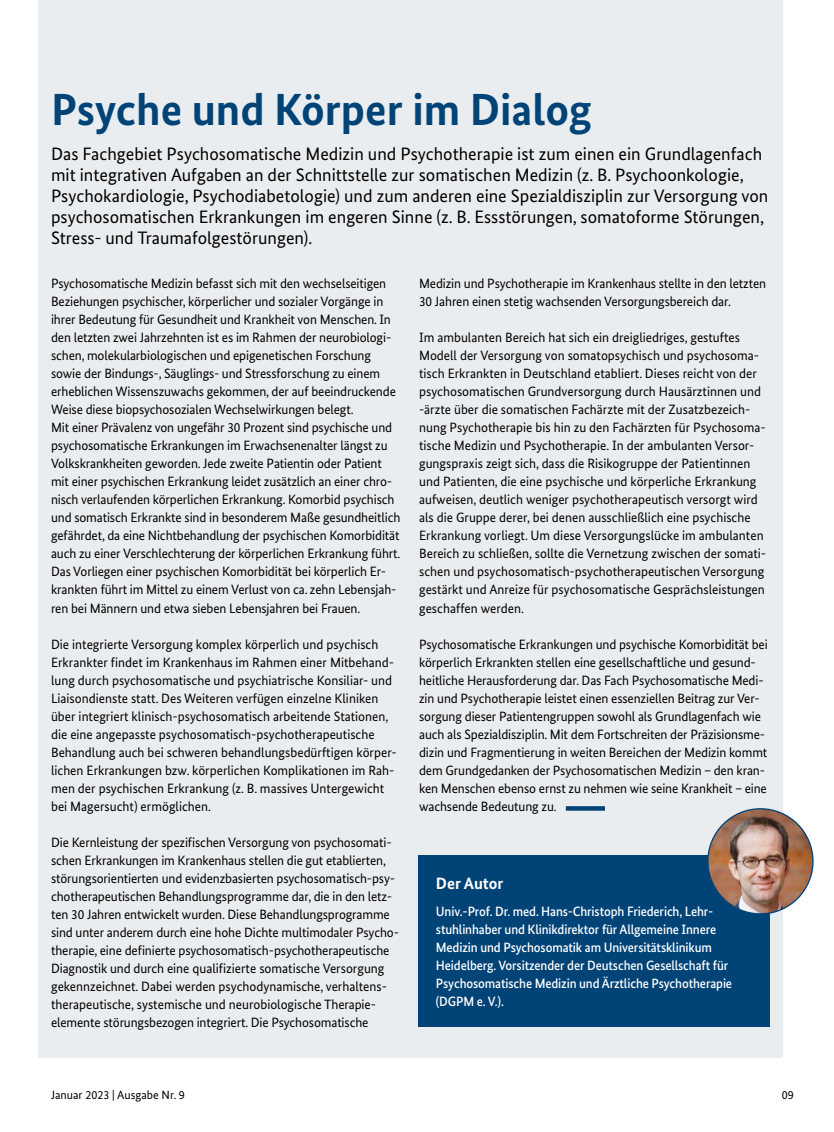
<style>
.page{position:relative;width:834px;height:1132px;background:#fff}
.page>*{position:absolute;margin:0;border:0;box-sizing:border-box;transform-origin:0 0}
.t1{font:700 45px "Bundes Sans";color:#004377}
.t2{font:18px/21px "Bundes Sans";color:#000}
.t3{font:700 16.5px "Bundes Sans";color:#fff}
.t4{font:13.5px/18px "Bundes Sans";letter-spacing:-.01em;color:#000}
.t5{font:500 13.5px/18px "Bundes Sans";letter-spacing:-.01em;color:#fff;scale:.96 1}
.t6{font:12px "Bundes Sans";color:#000}
</style>
<div class="page">
<div style="left:38px;top:0;width:744px;height:1056px;background:#eaedf0"></div>
<div style="left:419px;top:854px;width:350px;height:172px;background:#004377"></div>
<svg style="left:565px;top:806px;width:40px;height:4px"></svg>
<img style="left:708px;top:809px;width:104px;height:103px;border-radius:52px">
<h3 class="t1" style="left:51px;top:82px;width:542px">Psyche und Körper im Dialog</h3>
<p class="t2" style="left:51px;top:143px;width:718px">Das Fachgebiet Psychosomatische Medizin und Psychotherapie ist zum einen ein Grundlagenfach mit integrativen Aufgaben an der Schnittstelle zur somatischen Medizin (z. B. Psychoonkologie, Psychokardiologie, Psychodiabetologie) und zum anderen eine Spezialdisziplin zur Versorgung von psychosomatischen Erkrankungen im engeren Sinne (z. B. Essstörungen, somatoforme Störungen, Stress- und Traumafolgestörungen).</p>
<p class="t4" style="left:51px;top:274px;width:351px">Psychosomatische Medizin befasst sich mit den wechselseitigen Beziehungen psychischer, körperlicher und sozialer Vorgänge in ihrer Bedeutung für Gesundheit und Krankheit von Menschen. In den letzten zwei Jahrzehnten ist es im Rahmen der neurobiologi&shy;schen, molekularbiologischen und epigenetischen Forschung sowie der Bindungs-, Säuglings- und Stressforschung zu einem erheblichen Wissenszuwachs gekommen, der auf beeindruckende Weise diese biopsychosozialen Wechselwirkungen belegt.<br>Mit einer Prävalenz von ungefähr 30 Prozent sind psychische und psychosomatische Erkrankungen im Erwachsenenalter längst zu Volkskrankheiten geworden. Jede zweite Patientin oder Patient mit einer psychischen Erkrankung leidet zusätzlich an einer chro&shy;nisch verlaufenden körperlichen Erkrankung. Komorbid psychisch und somatisch Erkrankte sind in besonderem Maße gesundheitlich gefährdet, da eine Nichtbehandlung der psychischen Komorbidität auch zu einer Verschlechterung der körperlichen Erkrankung führt.<br>Das Vorliegen einer psychischen Komorbidität bei körperlich Er&shy;krankten führt im Mittel zu einem Verlust von ca. zehn Lebensjah&shy;ren bei Männern und etwa sieben Lebensjahren bei Frauen.</p>
<p class="t4" style="left:51px;top:634px;width:347px">Die integrierte Versorgung komplex körperlich und psychisch Erkrankter findet im Krankenhaus im Rahmen einer Mitbehand&shy;lung durch psychosomatische und psychiatrische Konsiliar- und Liaisondienste statt. Des Weiteren verfügen einzelne Kliniken über integriert klinisch-psychosomatisch arbeitende Stationen, die eine angepasste psychosomatisch-psychotherapeutische Behandlung auch bei schweren behandlungsbedürftigen körper&shy;lichen Erkrankungen bzw. körperlichen Komplikationen im Rah&shy;men der psychischen Erkrankung (z. B. massives Untergewicht bei Magersucht) ermöglichen.</p>
<p class="t4" style="left:51px;top:832px;width:349px">Die Kernleistung der spezifischen Versorgung von psychosomati&shy;schen Erkrankungen im Krankenhaus stellen die gut etablierten, störungsorientierten und evidenzbasierten psychosomatisch-psy&shy;chotherapeutischen Behandlungsprogramme dar, die in den letz&shy;ten 30 Jahren entwickelt wurden. Diese Behandlungsprogramme sind unter anderem durch eine hohe Dichte multimodaler Psycho&shy;therapie, eine definierte psychosomatisch-psychotherapeutische Diagnostik und durch eine qualifizierte somatische Versorgung gekennzeichnet. Dabei werden psychodynamische, verhaltens&shy;therapeutische, systemische und neurobiologische Therapie&shy;elemente störungsbezogen integriert. Die Psychosomatische</p>
<p class="t4" style="left:419px;top:274px;width:348px">Medizin und Psychotherapie im Krankenhaus stellte in den letzten<br>30 Jahren einen stetig wachsenden Versorgungsbereich dar.</p>
<p class="t4" style="left:419px;top:328px;width:348px">Im ambulanten Bereich hat sich ein dreigliedriges, gestuftes Modell der Versorgung von somatopsychisch und psychosoma&shy;tisch Erkrankten in Deutschland etabliert. Dieses reicht von der psychosomatischen Grundversorgung durch Hausärztinnen und -ärzte über die somatischen Fachärzte mit der Zusatzbezeich&shy;nung Psychotherapie bis hin zu den Fachärzten für Psychosoma&shy;tische Medizin und Psychotherapie. In der ambulanten Versor&shy;gungspraxis zeigt sich, dass die Risikogruppe der Patientinnen und Patienten, die eine psychische und körperliche Erkrankung aufweisen, deutlich weniger psychotherapeutisch versorgt wird als die Gruppe derer, bei denen ausschließlich eine psychische Erkrankung vorliegt. Um diese Versorgungslücke im ambulanten Bereich zu schließen, sollte die Vernetzung zwischen der somati&shy;schen und psychosomatisch-psychotherapeutischen Versorgung gestärkt und Anreize für psychosomatische Gesprächsleistungen geschaffen werden.</p>
<p class="t4" style="left:419px;top:634px;width:350px">Psychosomatische Erkrankungen und psychische Komorbidität bei körperlich Erkrankten stellen eine gesellschaftliche und gesund&shy;heitliche Herausforderung dar. Das Fach Psychosomatische Medi&shy;zin und Psychotherapie leistet einen essenziellen Beitrag zur Ver&shy;sorgung dieser Patientengruppen sowohl als Grundlagenfach wie auch als Spezialdisziplin. Mit dem Fortschreiten der Präzisionsme&shy;dizin und Fragmentierung in weiten Bereichen der Medizin kommt dem Grundgedanken der Psychosomatischen Medizin – den kran&shy;ken Menschen ebenso ernst zu nehmen wie seine Krankheit – eine wachsende Bedeutung zu.</p>
<h4 class="t3" style="left:436px;top:873px;width:69px">Der Autor</h4>
<p class="t5" style="left:436px;top:901px;width:310px">Univ.-Prof. Dr. med. Hans-Christoph Friederich, Lehr&shy;stuhlinhaber und Klinikdirektor für Allgemeine Innere Medizin und Psychosomatik am Universitätsklinikum Heidelberg. Vorsitzender der Deutschen Gesellschaft für Psychosomatische Medizin und Ärztliche Psychotherapie (DGPM e. V.).</p>
<p class="t6" style="left:51px;top:1087px;width:135px">Januar 2023 | Ausgabe Nr. 9</p>
<p class="t6" style="left:781px;top:1087px;width:13px">09</p>
</div>
